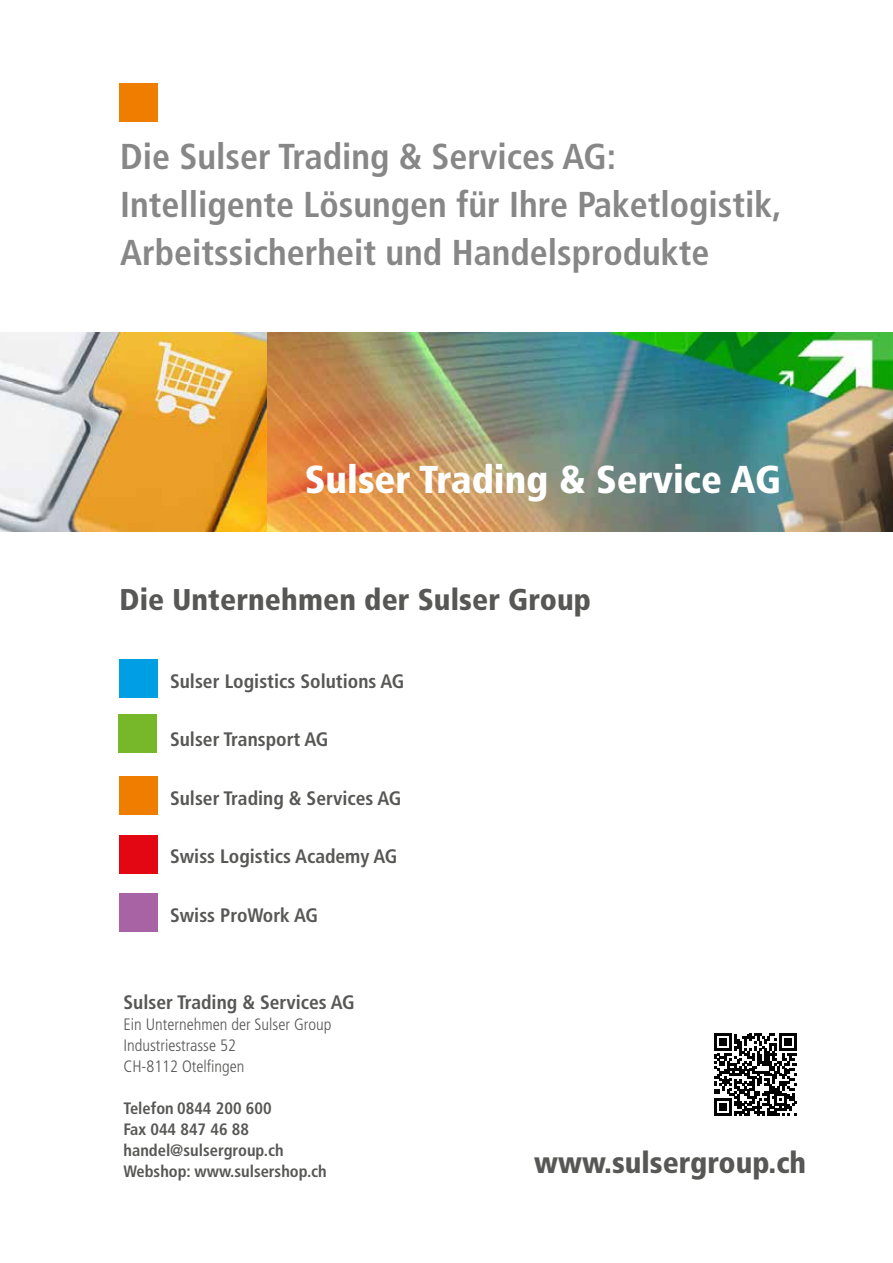
<style>
.page{position:relative;width:893px;height:1263px;background:#fff}
.page>*{position:absolute;margin:0;border:0;box-sizing:border-box;transform-origin:0 0}
.t1{font:900 condensed 38.85px "Frutiger";color:#fff}
.t2{font:700 condensed 36px/48px "Frutiger";color:#878787}
.t3{font:900 condensed 30px "Frutiger";letter-spacing:.005em;color:#575756}
.t4{font:700 condensed 19.5px "Frutiger";color:#575756}
.t5{font:700 condensed 16.5px/21px "Frutiger";color:#575756}
.t6{font:300 condensed 16.5px/21px "Frutiger";color:#575756}
</style>
<div class="page">
<img style="left:0;top:332px;width:517px;height:199px">
<img style="left:268px;top:333px;width:625px;height:199px">
<div style="left:119px;top:659px;width:38px;height:39px;background:#009fe3"></div>
<div style="left:119px;top:715px;width:38px;height:38px;background:#76b82a"></div>
<div style="left:119px;top:776px;width:38px;height:39px;background:#ef7d00"></div>
<div style="left:119px;top:835px;width:38px;height:38px;background:#e30613"></div>
<div style="left:119px;top:893px;width:38px;height:39px;background:#a863a5"></div>
<div style="left:119px;top:83px;width:38px;height:39px;background:#ef7d00"></div>
<svg style="left:714px;top:1034px;width:83px;height:82px"></svg>
<h2 class="t2" style="left:120px;top:132px;width:663px">Die Sulser Trading &amp; Services AG:<br>Intelligente Lösungen für Ihre Paketlogistik,<br>Arbeitssicherheit und Handelsprodukte</h2>
<h1 class="t1" style="left:305px;top:456px;width:478px">Sulser Trading &amp; Service AG</h1>
<h3 class="t3" style="left:120px;top:581px;width:473px">Die Unternehmen der Sulser Group</h3>
<p class="t4" style="left:170px;top:669px;width:236px">Sulser Logistics Solutions AG</p>
<p class="t4" style="left:170px;top:728px;width:160px">Sulser Transport AG</p>
<p class="t4" style="left:170px;top:786px;width:233px">Sulser Trading &amp; Services AG</p>
<p class="t4" style="left:170px;top:845px;width:229px">Swiss Logistics Academy AG</p>
<p class="t4" style="left:170px;top:903px;width:149px">Swiss ProWork AG</p>
<p class="t4" style="left:124px;top:990px;width:233px">Sulser Trading &amp; Services AG</p>
<p class="t6" style="left:124px;top:1014px;width:209px">Ein Unternehmen der Sulser Group<br>Industriestrasse 52<br>CH-8112 Otelfingen</p>
<p class="t5" style="left:124px;top:1097px;width:205px">Telefon 0844 200 600<br>Fax 044 847 46 88 handel@sulsergroup.ch<br>Webshop: www.sulsershop.ch</p>
<h3 class="t3" style="left:534px;top:1145px;width:274px">www.sulsergroup.ch</h3>
</div>
